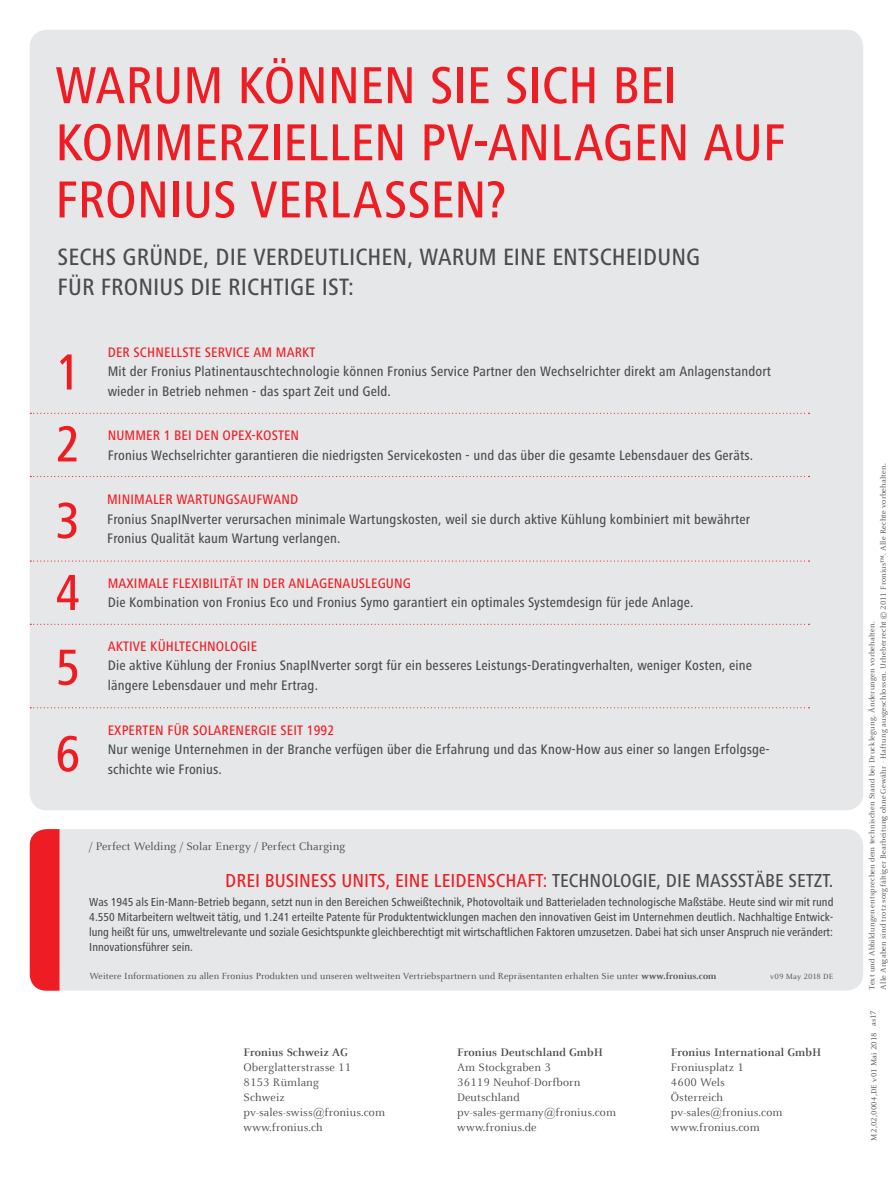
<style>
.page{position:relative;width:893px;height:1191px;background:#fff}
.page>*{position:absolute;margin:0;border:0;box-sizing:border-box;transform-origin:0 0}
.t1{font:500 condensed 53.85px/57.2px "Frutiger Next LTW1 G";letter-spacing:-.005em;color:#ee1d23}
.t2{font:500 condensed 52.5px "Frutiger Next LTW1 G";color:#ee1d23}
.t3{font:500 condensed 24.45px/29.4px "Frutiger Next LTW1 G";letter-spacing:.005em;color:#4b4c4d}
.t4{font:500 condensed 19.5px "Frutiger Next LTW1 G";color:#ee1d23}
.t5{font:500 condensed 14.25px/19.5px "Frutiger Next LTW1 G";letter-spacing:.01em;color:#4b4c4d}
.t6{font:500 condensed 14.25px "Frutiger Next LTW1 G";letter-spacing:.01em;color:#ee1d23}
.t7{font:500 condensed 12px/15px "Frutiger Next LTW1 G";letter-spacing:-.005em;color:#4b4c4d;text-align:justify}
.t8{font:12px/15px "Celeste Offc Pro";letter-spacing:.01em;color:#4b4c4d}
.t9{font:700 12px "Celeste Offc Pro";letter-spacing:.01em;color:#4b4c4d}
.t10{font:9.75px "Celeste Offc Pro";letter-spacing:.01em;color:#4b4c4d}
.t11{font:8.25px/11.2px "Celeste Offc Pro";letter-spacing:.025em;color:#4b4c4d}
.s1{color:#4b4c4d}
.s2{font-weight:700}
</style>
<div class="page">
<div style="left:60px;top:829px;width:803px;height:161px;background:#e6e7e9"></div>
<div style="left:30px;top:829px;width:30px;height:161px;background:#ee1d23"></div>
<div style="left:30px;top:30px;width:833px;height:780px;background:#e6e7e9;border-radius:17px"></div>
<svg style="left:30px;top:413px;width:779px;height:1px"></svg>
<svg style="left:30px;top:476px;width:779px;height:1px"></svg>
<svg style="left:30px;top:560px;width:779px;height:1px"></svg>
<svg style="left:30px;top:624px;width:779px;height:1px"></svg>
<svg style="left:30px;top:707px;width:779px;height:1px"></svg>
<h1 class="t1" style="left:55px;top:57px;width:724px">Warum kÖnnen Sie sich bei kommerziellen PV-Anlagen auf<br>Fronius verlassen?</h1>
<h3 class="t3" style="left:58px;top:242px;width:644px">Sechs Gründe, die verdeutlichen, warum eine Entscheidung für Fronius die richtige ist:</h3>
<h2 class="t2" style="left:55px;top:342px;width:26px">1</h2>
<p class="t6" style="left:108px;top:344px;width:209px">Der schnellste Service am Markt</p>
<p class="t5" style="left:108px;top:361px;width:665px">M it der Fronius Platinentauschtechnologie können Fronius Service Partner den Wechselrichter direkt am Anlagenstandort</p>
<p class="t5" style="left:108px;top:381px;width:285px">wieder in Betrieb nehmen - das spart Zeit und Geld.</p>
<h2 class="t2" style="left:55px;top:414px;width:26px">2</h2>
<p class="t6" style="left:108px;top:427px;width:193px">Nummer 1 bei den OPEX-Kosten</p>
<p class="t5" style="left:108px;top:445px;width:647px">Fronius Wechselrichter garantieren die niedrigsten Servicekosten - und das über die gesamte Lebensdauer des Geräts.</p>
<h2 class="t2" style="left:55px;top:490px;width:26px">3</h2>
<p class="t6" style="left:107px;top:491px;width:193px">M inimaler Wartungsaufwand</p>
<p class="t5" style="left:107px;top:509px;width:645px">Fronius SnapINverter verursachen minimale Wartungskosten, weil sie durch aktive Kühlung kombiniert mit bewährter<br>Fronius Qualität kaum Wartung verlangen.</p>
<h2 class="t2" style="left:55px;top:562px;width:26px">4</h2>
<p class="t6" style="left:108px;top:575px;width:305px">Maximale Flexibilität in der Anlagenauslegung</p>
<p class="t5" style="left:108px;top:593px;width:587px">Die Kombination von Fronius Eco und Fronius Symo garantiert ein optimales Systemdesign für jede Anlage.</p>
<h2 class="t2" style="left:55px;top:637px;width:26px">5</h2>
<h2 class="t2" style="left:55px;top:723px;width:26px">6</h2>
<p class="t6" style="left:108px;top:638px;width:151px">Aktive Kühltechnologie</p>
<p class="t5" style="left:108px;top:656px;width:646px">Die aktive Kühlung der Fronius SnapINverter sorgt für ein besseres Leistungs-Deratingverhalten, weniger Kosten, eine längere Lebensdauer und mehr Ertrag.</p>
<p class="t6" style="left:108px;top:722px;width:228px">Experten für Solarenergie seit 1992</p>
<p class="t5" style="left:108px;top:740px;width:663px">N ur wenige Unternehmen in der Branche verfügen über die Erfahrung und das Know-How aus einer so langen Erfolgsge&shy;schichte wie Fronius.</p>
<p class="t8" style="left:89px;top:839px;width:258px">/ Perfect Welding / Solar Energy / Perfect Charging</p>
<h3 class="t4" style="left:225px;top:869px;width:610px">DREI BUSINESS UNITS, EINE LEIDENSCHAFT: <span class="s1">TECHNOLOGIE, DIE MASSSTÄBE SETZT.</span></h3>
<p class="t7" style="left:89px;top:894px;width:746px">Was 1945 als Ein-Mann-Betrieb begann, setzt nun in den Bereichen Schweißtechnik, Photovoltaik und Batterieladen technologische Maßstäbe. Heute sind wir mit rund 4.550 Mitarbeitern weltweit tätig, und 1.241 erteilte Patente für Produktentwicklungen machen den innovativen Geist im Unternehmen deutlich. Nachhaltige Entwick&shy;lung heißt für uns, umweltrelevante und soziale Gesichtspunkte gleichberechtigt mit wirtschaftlichen Faktoren umzusetzen. Dabei hat sich unser Anspruch nie verändert:<br>Innovationsführer sein.</p>
<p class="t10" style="left:89px;top:970px;width:628px">Weitere Informationen zu allen Fronius Produkten und unseren weltweiten Vertriebspartnern und Repräsentanten erhalten Sie unter <span class="s2">www.fronius.com</span></p>
<p class="t11" style="left:770px;top:970px;width:65px">v09 May 2018 DE</p>
<p class="t9" style="left:243px;top:1045px;width:106px">Fronius Schweiz AG</p>
<p class="t8" style="left:243px;top:1059px;width:143px">Oberglatterstrasse 11<br>8153 Rümlang<br>Schweiz pv-sales-swiss@fronius.com www.fronius.ch</p>
<p class="t9" style="left:457px;top:1045px;width:147px">Fronius Deutschland GmbH</p>
<p class="t8" style="left:457px;top:1059px;width:160px">Am Stockgraben 3<br>36119 Neuhof-Dorfborn<br>Deutschland pv-sales-germany@fronius.com www.fronius.de</p>
<p class="t9" style="left:671px;top:1045px;width:152px">Fronius International GmbH</p>
<p class="t8" style="left:671px;top:1059px;width:113px">Froniusplatz 1<br>4600 Wels<br>Österreich pv-sales@fronius.com www.fronius.com</p>
<p class="t11" style="left:866px;top:990px;width:528px;rotate:-90deg">Text und Abbildungen entsprechen dem technischen Stand bei Drucklegung. Änderungen vorbehalten.<br>Alle Angaben sind trotz sorgfältiger Bearbeitung ohne Gewähr - Haftung ausgeschlossen. Urheberrecht © 2011 Fronius™. Alle Rechte vorbehalten.</p>
<p class="t11" style="left:868px;top:1026px;width:17px;rotate:-90deg">as17</p>
<p class="t11" style="left:868px;top:1140px;width:109px;rotate:-90deg">M2,02,0004,DE v01 Mai 2018</p>
</div>
